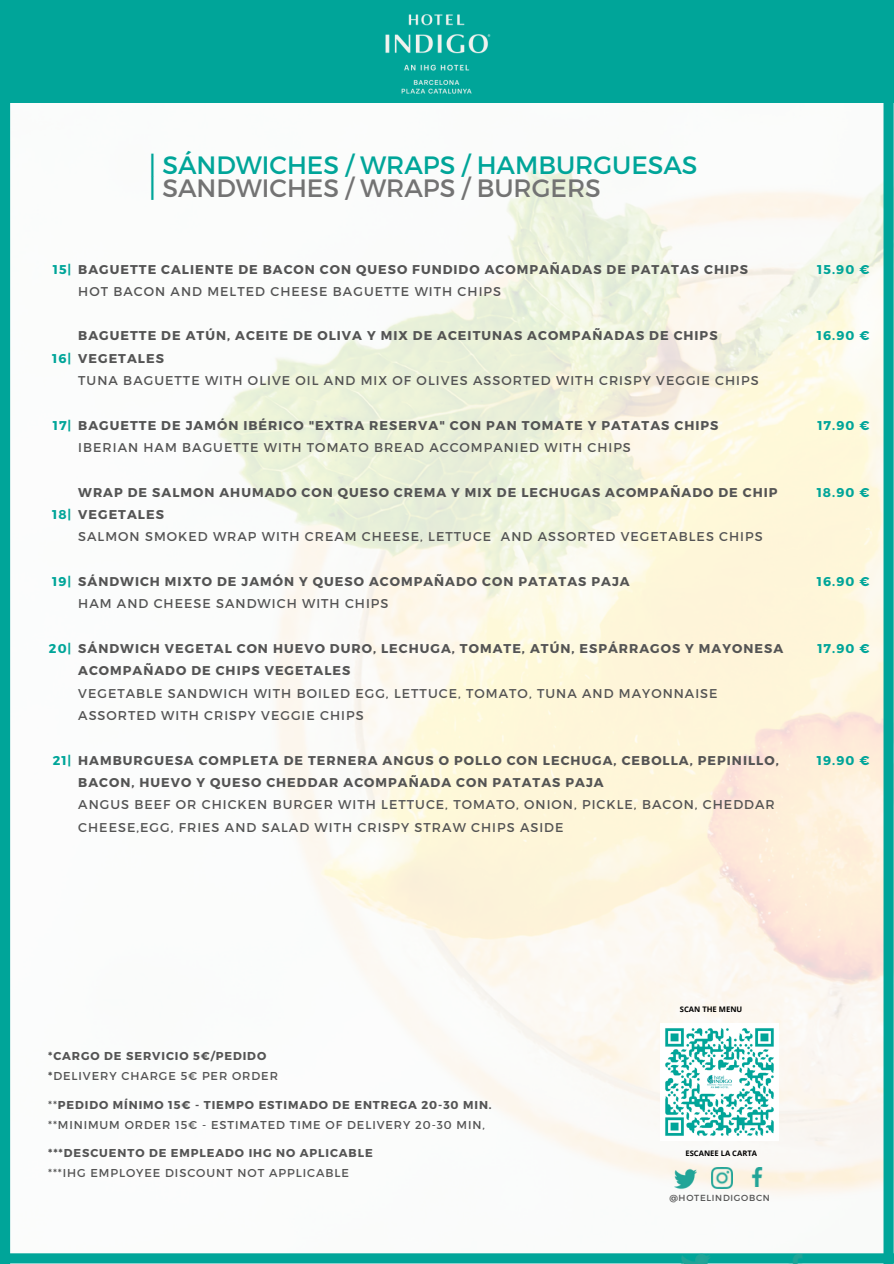
<style>
.page{position:relative;width:894px;height:1264px;background:#fff}
.page>*{position:absolute;margin:0;border:0;box-sizing:border-box;transform-origin:0 0}
.t1{font:25.05px/22.5px "Montserrat";color:#00a599}
.t2{font:700 12.75px/22.4px "Montserrat";letter-spacing:.08em;color:#545454}
.t3{font:12.75px/22.4px "Montserrat";letter-spacing:.08em;color:#545454}
.t4{font:700 12.75px "Montserrat";letter-spacing:.08em;color:#00a599}
.t5{font:700 11.4px "Montserrat";letter-spacing:.08em;color:#545454}
.t6{font:11.4px "Montserrat";letter-spacing:.08em;color:#545454}
.t7{font:8.85px "Montserrat";letter-spacing:.08em;color:#545454}
.t8{font:700 7.65px "Open Sans";color:#000}
.s1{color:#737373}
.s2{font-weight:400}
.s3{font-weight:700}
</style>
<div class="page">
<img style="left:10px;top:102px;width:873px;height:1151px">
<div style="left:0;top:0;width:893px;height:102px;background:#00a599"></div>
<div style="left:0;top:1253px;width:893px;height:10px;background:#00a599"></div>
<div style="left:0;top:1px;width:10px;height:1262px;background:#00a599"></div>
<div style="left:883px;top:5px;width:10px;height:1258px;background:#00a599"></div>
<img style="left:680px;top:1251px;width:30px;height:12px">
<img style="left:782px;top:1253px;width:26px;height:10px">
<img style="left:673px;top:1167px;width:23px;height:23px">
<img style="left:711px;top:1167px;width:21px;height:21px">
<img style="left:747px;top:1167px;width:19px;height:19px">
<img style="left:660px;top:1023px;width:117px;height:117px">
<img style="left:370px;top:14px;width:132px;height:94px">
<p class="t1" style="left:149px;top:153px;width:549px">| SÁNDWICHES / WRAPS / HAMBURGUESAS | <span class="s1">SANDWICHES / WRAPS / BURGERS</span></p>
<h2 class="t2" style="left:78px;top:257px;width:671px">BAGUETTE CALIENTE DE BACON CON QUESO FUNDIDO ACOMPAÑADAS DE PATATAS CHIPS<br><span class="s2">HOT BACON AND MELTED CHEESE BAGUETTE WITH CHIPS</span></h2>
<h2 class="t2" style="left:78px;top:324px;width:681px">BAGUETTE DE ATÚN, ACEITE DE OLIVA Y MIX DE ACEITUNAS ACOMPAÑADAS DE CHIPS<br>VEGETALES<br><span class="s2">TUNA BAGUETTE WITH OLIVE OIL AND MIX OF OLIVES ASSORTED WITH CRISPY VEGGIE CHIPS</span></h2>
<h2 class="t2" style="left:78px;top:413px;width:641px">BAGUETTE DE JAMÓN IBÉRICO "EXTRA RESERVA" CON PAN TOMATE Y PATATAS CHIPS</h2>
<h2 class="t3" style="left:78px;top:436px;width:554px">IBERIAN HAM BAGUETTE WITH TOMATO BREAD ACCOMPANIED WITH CHIPS</h2>
<h2 class="t2" style="left:78px;top:480px;width:700px">WRAP DE SALMON AHUMADO CON QUESO CREMA Y MIX DE LECHUGAS ACOMPAÑADO DE CHIP<br>VEGETALES</h2>
<p class="t3" style="left:78px;top:525px;width:685px">SALMON SMOKED WRAP WITH CREAM CHEESE, LETTUCE AND ASSORTED VEGETABLES CHIPS</p>
<p class="t2" style="left:78px;top:569px;width:553px">SÁNDWICH MIXTO DE JAMÓN Y QUESO ACOMPAÑADO CON PATATAS PAJA<br><span class="s2">HAM AND CHEESE SANDWICH WITH CHIPS</span></p>
<p class="t2" style="left:78px;top:636px;width:706px">SÁNDWICH VEGETAL CON HUEVO DURO, LECHUGA, TOMATE, ATÚN, ESPÁRRAGOS Y MAYONESA<br>ACOMPAÑADO DE CHIPS VEGETALES</p>
<h3 class="t3" style="left:78px;top:681px;width:640px">VEGETABLE SANDWICH WITH BOILED EGG, LETTUCE, TOMATO, TUNA AND MAYONNAISE<br>ASSORTED WITH CRISPY VEGGIE CHIPS</h3>
<h3 class="t2" style="left:78px;top:748px;width:701px">HAMBURGUESA COMPLETA DE TERNERA ANGUS O POLLO CON LECHUGA, CEBOLLA, PEPINILLO,<br>BACON, HUEVO Y QUESO CHEDDAR ACOMPAÑADA CON PATATAS PAJA</h3>
<p class="t3" style="left:78px;top:793px;width:698px">ANGUS BEEF OR CHICKEN BURGER WITH LETTUCE, TOMATO, ONION, PICKLE, BACON, CHEDDAR<br>CHEESE,EGG, FRIES AND SALAD WITH CRISPY STRAW CHIPS ASIDE</p>
<p class="t4" style="left:53px;top:261px;width:20px">15|</p>
<h5 class="t4" style="left:52px;top:350px;width:21px">16|</h5>
<h5 class="t4" style="left:53px;top:417px;width:20px">17|</h5>
<p class="t4" style="left:52px;top:506px;width:21px">18|</p>
<p class="t4" style="left:52px;top:573px;width:21px">19|</p>
<p class="t4" style="left:49px;top:640px;width:24px">20|</p>
<p class="t4" style="left:53px;top:751px;width:20px">21|</p>
<p class="t4" style="left:817px;top:261px;width:54px">15.90 €</p>
<h3 class="t4" style="left:816px;top:327px;width:54px">16.90 €</h3>
<h3 class="t4" style="left:817px;top:417px;width:53px">17.90 €</h3>
<p class="t4" style="left:816px;top:484px;width:54px">18.90 €</p>
<h2 class="t4" style="left:816px;top:573px;width:54px">16.90 €</h2>
<h2 class="t4" style="left:817px;top:640px;width:53px">17.90 €</h2>
<h2 class="t4" style="left:816px;top:751px;width:54px">19.90 €</h2>
<h2 class="t5" style="left:48px;top:1048px;width:219px">*CARGO DE SERVICIO 5€/PEDIDO</h2>
<h2 class="t6" style="left:48px;top:1068px;width:231px"><span class="s3">*</span>DELIVERY CHARGE 5€ PER ORDER</h2>
<p class="t5" style="left:48px;top:1097px;width:445px"><span class="s2">**</span>PEDIDO MÍNIMO 15€ - TIEMPO ESTIMADO DE ENTREGA 20-30 MIN.</p>
<p class="t6" style="left:48px;top:1117px;width:438px">**MINIMUM ORDER 15€ - ESTIMATED TIME OF DELIVERY 20-30 MIN,</p>
<h5 class="t5" style="left:48px;top:1145px;width:326px">***DESCUENTO DE EMPLEADO IHG NO APLICABLE</h5>
<p class="t6" style="left:48px;top:1165px;width:302px">***IHG EMPLOYEE DISCOUNT NOT APPLICABLE</p>
<h6 class="t8" style="left:679px;top:1004px;width:64px">SCAN THE MENU</h6>
<p class="t8" style="left:685px;top:1148px;width:73px">ESCANEE LA CARTA</p>
<h2 class="t7" style="left:669px;top:1191px;width:102px">@HOTELINDIGOBCN</h2>
</div>
